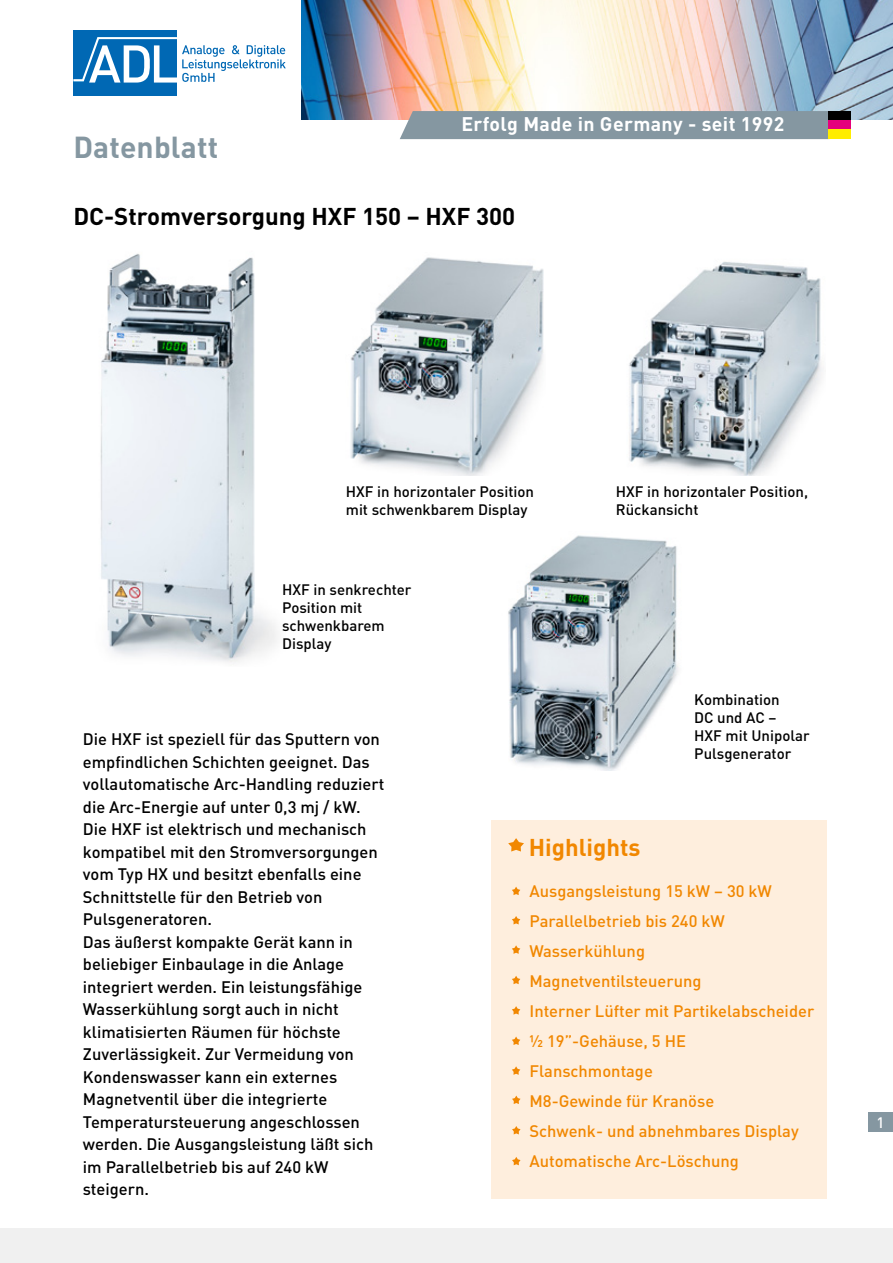
<style>
.page{position:relative;width:893px;height:1263px;background:#fff}
.page>*{position:absolute;margin:0;border:0;box-sizing:border-box;transform-origin:0 0}
.t1{font:700 30px "DIN";letter-spacing:.005em;color:#8597a1}
.t2{font:700 24px "DIN";color:#000}
.t3{font:700 24px "DIN";color:#f18700}
.t4{font:700 19.5px "DIN";letter-spacing:.02em;color:#fff}
.t5{font:500 16.5px/22.5px "DIN";color:#000}
.t6{font:500 16.5px/30px "DIN";color:#f18700}
.t7{font:500 15px/18px "DIN";color:#000}
.t8{font:500 15px "DIN";color:#fff}
</style>
<div class="page">
<div style="left:73px;top:30px;width:104px;height:66px;background:#0068b4"></div>
<svg style="left:73px;top:37px;width:213px;height:46px"></svg>
<img style="left:302px;top:0;width:591px;height:120px">
<div style="left:400px;top:111px;width:428px;height:28px;background:#8597a1"></div>
<div style="left:828px;top:111px;width:23px;height:9px;background:#000"></div>
<div style="left:828px;top:120px;width:23px;height:10px;background:#e5007c"></div>
<div style="left:828px;top:130px;width:23px;height:9px;background:#ffed00"></div>
<div style="left:868px;top:1113px;width:25px;height:19px;background:#8597a1"></div>
<img style="left:100px;top:253px;width:177px;height:410px">
<img style="left:350px;top:257px;width:194px;height:219px">
<img style="left:629px;top:261px;width:194px;height:215px">
<img style="left:508px;top:535px;width:170px;height:235px">
<div style="left:491px;top:821px;width:335px;height:378px;background:#feeedd"></div>
<svg style="left:508px;top:838px;width:16px;height:13px"></svg>
<svg style="left:512px;top:887px;width:8px;height:8px"></svg>
<svg style="left:512px;top:916px;width:8px;height:8px"></svg>
<svg style="left:512px;top:945px;width:8px;height:9px"></svg>
<svg style="left:512px;top:976px;width:8px;height:8px"></svg>
<svg style="left:512px;top:1006px;width:8px;height:8px"></svg>
<svg style="left:512px;top:1036px;width:8px;height:9px"></svg>
<svg style="left:512px;top:1066px;width:8px;height:9px"></svg>
<svg style="left:512px;top:1095px;width:8px;height:9px"></svg>
<svg style="left:512px;top:1126px;width:8px;height:8px"></svg>
<svg style="left:512px;top:1157px;width:8px;height:8px"></svg>
<div style="left:0;top:1229px;width:892px;height:34px;background:#f0f0f0"></div>
<h1 class="t1" style="left:73px;top:128px;width:146px">Datenblatt</h1>
<p class="t4" style="left:461px;top:111px;width:325px">Erfolg Made in Germany - seit 1992</p>
<h2 class="t2" style="left:73px;top:200px;width:443px">DC-Stromversorgung HXF 150 – HXF 300</h2>
<p class="t7" style="left:346px;top:482px;width:190px">HXF in horizontaler Position mit schwenkbarem Display</p>
<p class="t7" style="left:616px;top:482px;width:194px">HXF in horizontaler Position,<br>Rückansicht</p>
<p class="t7" style="left:282px;top:580px;width:131px">HXF in senkrechter<br>Position mit schwenkbarem<br>Display</p>
<p class="t5" style="left:83px;top:727px;width:303px">Die HXF ist speziell für das Sputtern von empfindlichen Schichten geeignet. Das vollautomatische Arc-Handling reduziert die Arc-Energie auf unter 0,3 mj / kW.<br>Die HXF ist elektrisch und mechanisch kompatibel mit den Stromversorgungen vom Typ HX und besitzt ebenfalls eine Schnittstelle für den Betrieb von Pulsgeneratoren.<br>Das äußerst kompakte Gerät kann in beliebiger Einbaulage in die Anlage integriert werden. Ein leistungsfähige Wasserkühlung sorgt auch in nicht klimatisierten Räumen für höchste Zuverlässigkeit. Zur Vermeidung von Kondenswasser kann ein externes Magnetventil über die integrierte Temperatursteuerung angeschlossen werden. Die Ausgangsleistung läßt sich im Parallelbetrieb bis auf 240 kW steigern.</p>
<p class="t7" style="left:694px;top:690px;width:117px">Kombination<br>DC und AC –<br>HXF mit Unipolar<br>Pulsgenerator</p>
<h2 class="t3" style="left:529px;top:831px;width:113px">Highlights</h2>
<p class="t6" style="left:529px;top:875px;width:286px">Ausgangsleistung 15 kW – 30 kW<br>Parallelbetrieb bis 240 kW<br>Wasserkühlung<br>Magnetventilsteuerung<br>Interner Lüfter mit Partikelabscheider ½ 19”-Gehäuse, 5 HE<br>Flanschmontage<br>M8-Gewinde für Kranöse<br>Schwenk- und abnehmbares Display<br>Automatische Arc-Löschung</p>
<p class="t8" style="left:876px;top:1113px;width:9px">1</p>
</div>
